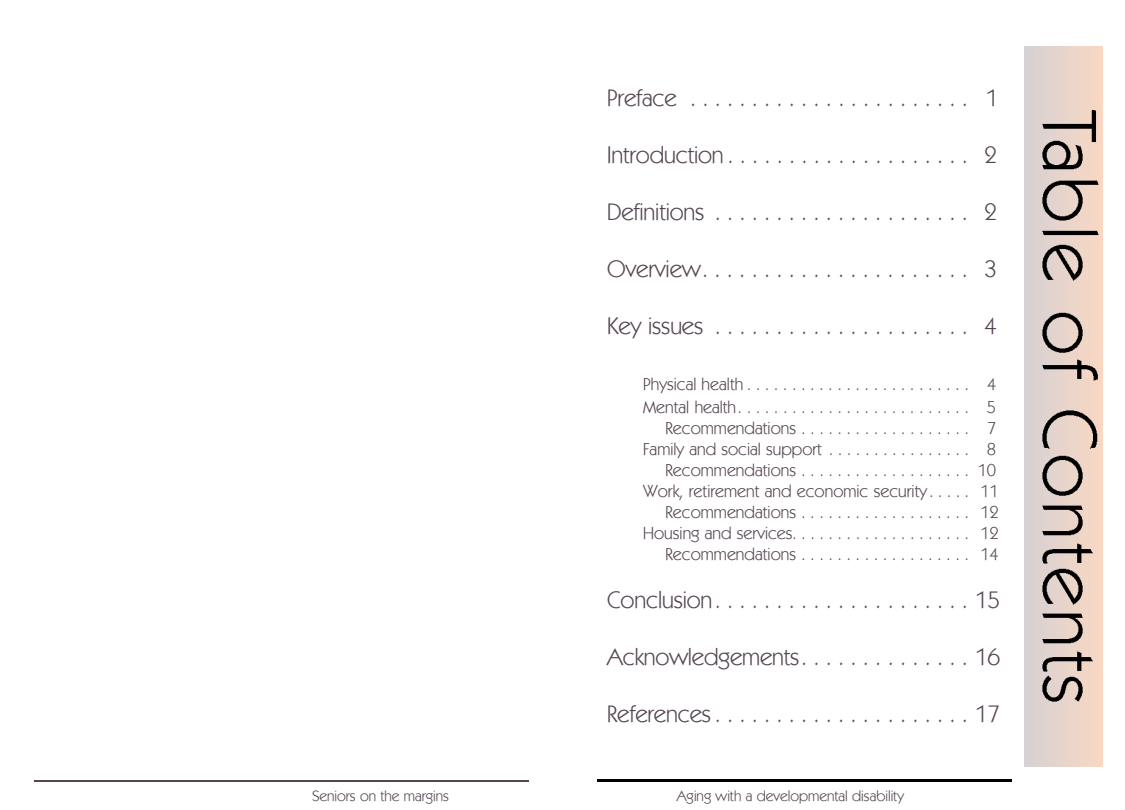
<style>
.page{position:relative;width:1125px;height:810px;background:#fff}
.page>*{position:absolute;margin:0;border:0;box-sizing:border-box;transform-origin:0 0}
.t1{font:24px "Kabel Bk BT";letter-spacing:-.005em;color:#544552}
.t2{font:17.38px/21px "Kabel Bk BT";color:#544552}
.t3{font:15px "Kabel Bk BT";color:#544552}
</style>
<div class="page">
<img style="left:1027px;top:110px;width:76px;height:30px">
<img style="left:1027px;top:140px;width:76px;height:37px">
<img style="left:1027px;top:177px;width:76px;height:49px">
<img style="left:1027px;top:226px;width:76px;height:17px">
<img style="left:1027px;top:243px;width:76px;height:68px">
<img style="left:1027px;top:311px;width:76px;height:48px">
<img style="left:1027px;top:359px;width:76px;height:49px">
<img style="left:1027px;top:408px;width:76px;height:47px">
<img style="left:1027px;top:455px;width:76px;height:47px">
<img style="left:1027px;top:502px;width:76px;height:41px">
<img style="left:1027px;top:543px;width:76px;height:25px">
<img style="left:1027px;top:568px;width:76px;height:42px">
<img style="left:1027px;top:610px;width:76px;height:41px">
<img style="left:1027px;top:651px;width:76px;height:24px">
<hr style="left:597px;top:779px;width:415px;height:3px;background:#000">
<img style="left:1027px;top:675px;width:76px;height:92px">
<hr style="left:34px;top:781px;width:495px;height:1px;background:#544552">
<h1 class="t1" style="left:607px;top:82px;width:393px">Preface . . . . . . . . . . . . . . . . . . . . . . . 1</h1>
<h1 class="t1" style="left:607px;top:139px;width:391px">Introduction . . . . . . . . . . . . . . . . . . . . 2</h1>
<h1 class="t1" style="left:607px;top:197px;width:391px">Definitions . . . . . . . . . . . . . . . . . . . . . 2</h1>
<h1 class="t1" style="left:607px;top:254px;width:391px">Overview. . . . . . . . . . . . . . . . . . . . . . 3</h1>
<h1 class="t1" style="left:607px;top:311px;width:391px">Key issues . . . . . . . . . . . . . . . . . . . . . 4</h1>
<p class="t2" style="left:643px;top:372px;width:355px;line-height:23.4px">Physical health . . . . . . . . . . . . . . . . . . . . . . . . . 4<br>Mental health. . . . . . . . . . . . . . . . . . . . . . . . . . 5</p>
<p class="t2" style="left:643px;top:418px;width:357px;text-align:right">Recommendations . . . . . . . . . . . . . . . . . . . 7<br>Family and social support . . . . . . . . . . . . . . . . 8<br>Recommendations . . . . . . . . . . . . . . . . . . . 10<br>Work, retirement and economic security . . . . . 11<br>Recommendations . . . . . . . . . . . . . . . . . . . 12<br>Housing and services. . . . . . . . . . . . . . . . . . . . 12<br>Recommendations . . . . . . . . . . . . . . . . . . . 14</p>
<h1 class="t1" style="left:607px;top:585px;width:395px">Conclusion. . . . . . . . . . . . . . . . . . . . . 15</h1>
<h1 class="t1" style="left:607px;top:642px;width:395px">Acknowledgements. . . . . . . . . . . . . . 16</h1>
<h1 class="t1" style="left:607px;top:699px;width:395px">References . . . . . . . . . . . . . . . . . . . . . 17</h1>
<p class="t3" style="left:312px;top:787px;width:138px">Seniors on the margins</p>
<p class="t3" style="left:677px;top:787px;width:229px">Aging with a developmental disability</p>
</div>
